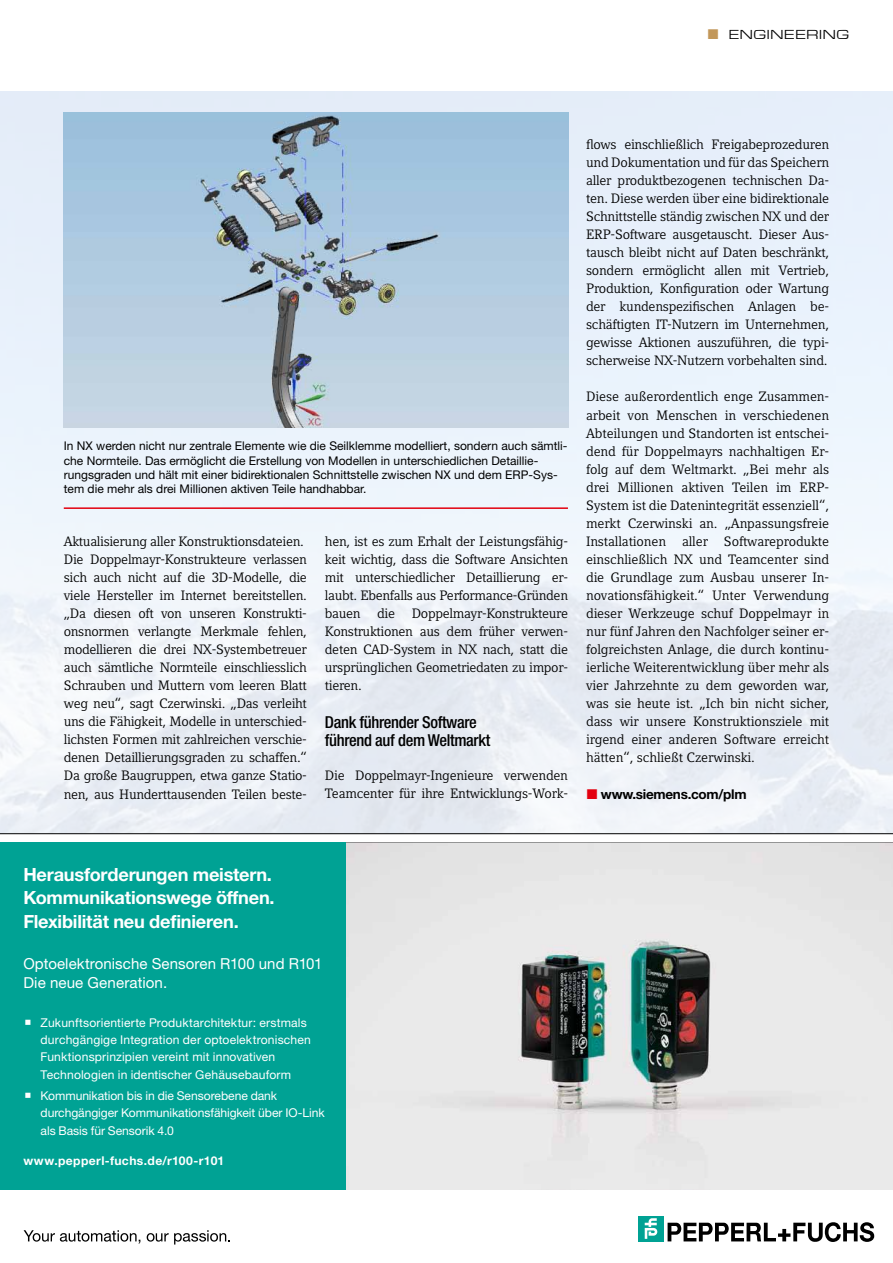
<style>
.page{position:relative;width:893px;height:1263px;background:#fff}
.page>*{position:absolute;margin:0;border:0;box-sizing:border-box;transform-origin:0 0}
.t1{font:700 18.15px/23.7px "Helvetica Neue LTW1 G";letter-spacing:-.015em;color:#fff}
.t2{font:500 condensed 16.5px/18px "Helvetica Neue";letter-spacing:-.02em;color:#000}
.t3{font:15.15px/19.6px "Helvetica Neue LTW1 G";letter-spacing:.005em;color:#fff}
.t4{font:13.5px/18px "Compatil Letter LT Pro";letter-spacing:-.025em;color:#000;text-align:justify}
.t5{font:700 13.5px "Helvetica Neue";letter-spacing:-.02em;color:#000}
.t6{font:13.5px "Eurostile Extended Roman DTC";color:#000}
.t7{font:12.15px/17.1px "Helvetica Neue LTW1 G";letter-spacing:.01em;color:#fff}
.t8{font:700 12.15px "Helvetica Neue LTW1 G";letter-spacing:.035em;color:#fff}
.t9{font:12px/14.4px "Helvetica Neue";color:#000}
</style>
<div class="page">
<img style="left:64px;top:113px;width:504px;height:315px">
<hr style="left:64px;top:507px;width:504px;height:2px;background:#e3000f">
<svg style="left:23px;top:1216px;width:852px;height:29px"></svg>
<img style="left:346px;top:842px;width:547px;height:348px">
<div style="left:0;top:842px;width:346px;height:348px;background:#00a294"></div>
<hr style="left:0;top:833px;width:893px;height:1px;background:#000">
<p class="t6" style="left:728px;top:28px;width:122px">Engineering</p>
<p class="t9" style="left:64px;top:439px;width:505px">In NX werden nicht nur zentrale Elemente wie die Seilklemme modelliert, sondern auch sämtli&shy;che Normteile. Das ermöglicht die Erstellung von Modellen in unterschiedlichen Detaillie&shy;rungsgraden und hält mit einer bidirektionalen Schnittstelle zwischen NX und dem ERP-Sys&shy;tem die mehr als drei Millionen aktiven Teile handhabbar.</p>
<p class="t4" style="left:64px;top:532px;width:245px;text-align:left">Aktualisierung aller Konstruktionsdateien.<br>Die Doppelmayr-Konstrukteure verlassen sich auch nicht auf die 3D-Modelle, die viele Hersteller im Internet bereitstellen. „Da diesen oft von unseren Konstrukti&shy;onsnormen verlangte Merkmale fehlen, modellieren die drei NX-Systembetreuer auch sämtliche Normteile einschliesslich Schrauben und Muttern vom leeren Blatt weg neu“, sagt Czerwinski. „Das verleiht uns die Fähigkeit, Modelle in unterschied&shy;lichsten Formen mit zahlreichen verschie&shy;denen Detaillierungsgraden zu schaffen.“ Da große Baugruppen, etwa ganze Statio&shy;nen, aus Hunderttausenden Teilen beste-</p>
<p class="t4" style="left:325px;top:532px;width:245px">hen, ist es zum Erhalt der Leistungsfähig&shy;keit wichtig, dass die Software Ansichten mit unterschiedlicher Detaillierung er&shy;laubt. Ebenfalls aus Performance-Gründen bauen die Doppelmayr-Konstrukteure Konstruktionen aus dem früher verwen&shy;deten CAD-System in NX nach, statt die ursprünglichen Geometriedaten zu impor&shy;tieren.</p>
<p class="t2" style="left:325px;top:713px;width:167px">Dank führender Software führend auf dem Weltmarkt</p>
<p class="t4" style="left:325px;top:767px;width:245px">Die Doppelmayr-Ingenieure verwenden<br>Teamcenter für ihre Entwicklungs-Work-</p>
<p class="t4" style="left:586px;top:135px;width:245px">flows einschließlich Freigabeprozeduren und Dokumentation und für das Speichern aller produktbezogenen technischen Da&shy;ten. Diese werden über eine bidirektionale Schnittstelle ständig zwischen NX und der ERP-Software ausgetauscht. Dieser Aus&shy;tausch bleibt nicht auf Daten beschränkt, sondern ermöglicht allen mit Vertrieb, Produktion, Konfiguration oder Wartung der kundenspezifischen Anlagen be&shy;schäftigten IT-Nutzern im Unternehmen, gewisse Aktionen auszuführen, die typi&shy;scherweise NX-Nutzern vorbehalten sind.</p>
<p class="t4" style="left:586px;top:388px;width:245px">Diese außerordentlich enge Zusammen&shy;arbeit von Menschen in verschiedenen Abteilungen und Standorten ist entschei&shy;dend für Doppelmayrs nachhaltigen Er&shy;folg auf dem Weltmarkt. „Bei mehr als drei Millionen aktiven Teilen im ERP-System ist die Datenintegrität essenziell“, merkt Czerwinski an. „Anpassungsfreie Installationen aller Softwareprodukte einschließlich NX und Teamcenter sind die Grundlage zum Ausbau unserer In&shy;novationsfähigkeit.“ Unter Verwendung dieser Werkzeuge schuf Doppelmayr in nur fünf Jahren den Nachfolger seiner er&shy;folgreichsten Anlage, die durch kontinu&shy;ierliche Weiterentwicklung über mehr als vier Jahrzehnte zu dem geworden war, was sie heute ist. „Ich bin nicht sicher, dass wir unsere Konstruktionsziele mit irgend einer anderen Software erreicht hätten“, schließt Czerwinski.</p>
<p class="t5" style="left:601px;top:785px;width:147px">www.siemens.com/plm</p>
<h1 class="t1" style="left:23px;top:862px;width:253px">Herausforderungen meistern.<br>Kommunikationswege öffnen.<br>Flexibilität neu definieren.</h1>
<p class="t3" style="left:23px;top:953px;width:301px">Optoelektronische Sensoren R100 und R101<br>Die neue Generation.</p>
<p class="t7" style="left:41px;top:1014px;width:272px">Zukunftsorientierte Produktarchitektur: erstmals durchgängige Integration der optoelektronischen Funktionsprinzipien vereint mit innovativen Technologien in identischer Gehäusebauform</p>
<p class="t7" style="left:41px;top:1087px;width:286px">Kommunikation bis in die Sensorebene dank durchgängiger Kommunikationsfähigkeit über IO-Link als Basis für Sensorik 4.0</p>
<p class="t8" style="left:23px;top:1153px;width:202px">www.pepperl-fuchs.de/r100-r101</p>
</div>
